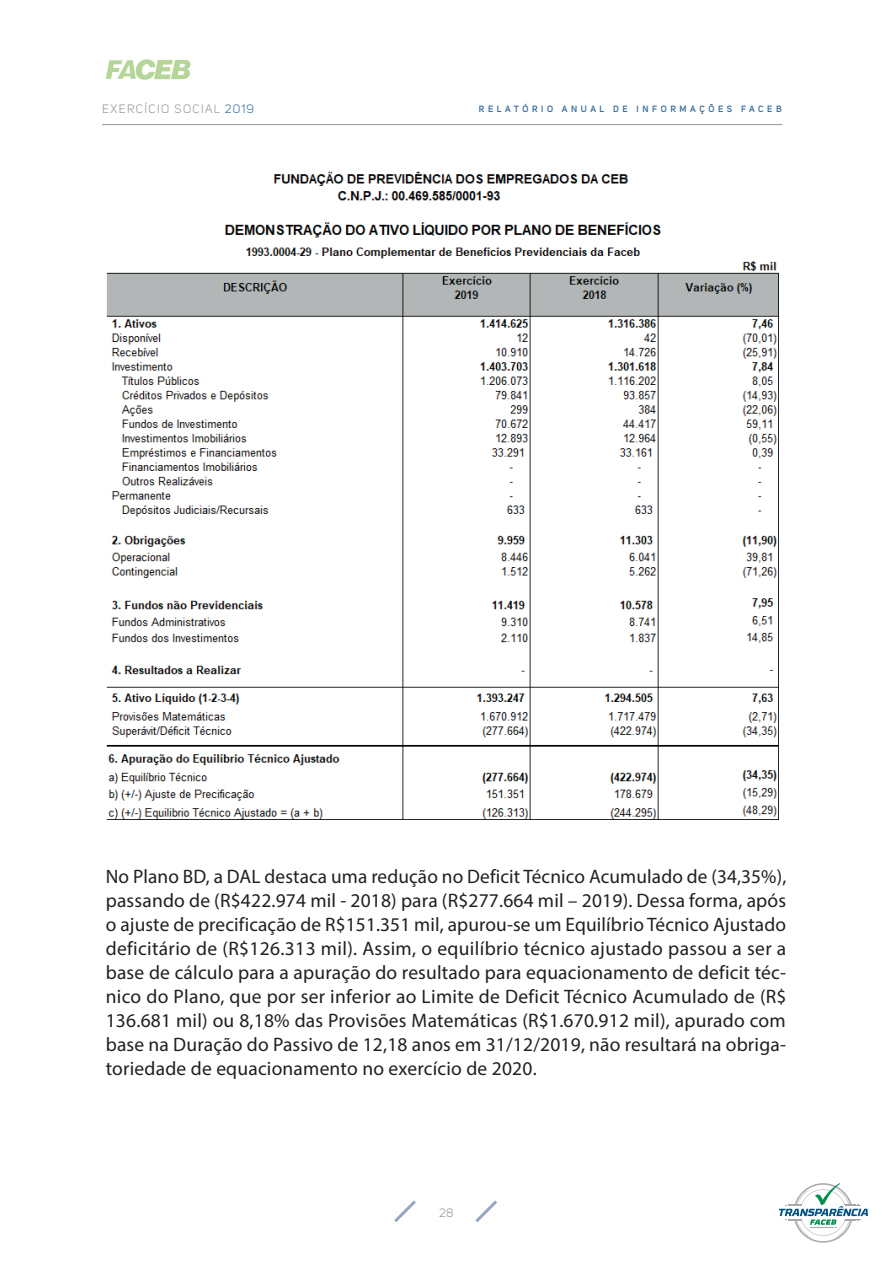
<style>
.page{position:relative;width:893px;height:1263px;background:#fff}
.page>*{position:absolute;margin:0;border:0;box-sizing:border-box;transform-origin:0 0}
.t1{font:19.5px/24px "Myriad Pro";letter-spacing:.01em;color:#231f20;text-align:justify}
.t2{font:12px "Uni Sans";letter-spacing:.12em;color:#939598}
.t3{font:600 9px "Uni Sans";letter-spacing:.4em;color:#3b6e9a}
.s1{color:#3b6e9a}
</style>
<div class="page">
<svg style="left:394px;top:1200px;width:22px;height:22px"></svg>
<svg style="left:475px;top:1200px;width:22px;height:22px"></svg>
<hr style="left:102px;top:124px;width:680px;height:1px;background:#939598">
<svg style="left:779px;top:1183px;width:89px;height:60px"></svg>
<svg style="left:106px;top:59px;width:84px;height:21px"></svg>
<img style="left:106px;top:171px;width:673px;height:648px">
<p class="t2" style="left:102px;top:102px;width:153px">EXERCÍCIO SOCIAL <span class="s1">2019</span></p>
<p class="t3" style="left:479px;top:103px;width:304px">RELATÓRIO ANUAL DE INFORMAÇÕES FACEB</p>
<p class="t1" style="left:106px;top:864px;width:682px">No Plano BD, a DAL destaca uma redução no Deficit Técnico Acumulado de (34,35%), passando de (R$422.974 mil - 2018) para (R$277.664 mil – 2019). Dessa forma, após o ajuste de precificação de R$151.351 mil, apurou-se um Equilíbrio Técnico Ajustado deficitário de (R$126.313 mil). Assim, o equilíbrio técnico ajustado passou a ser a base de cálculo para a apuração do resultado para equacionamento de deficit téc&shy;nico do Plano, que por ser inferior ao Limite de Deficit Técnico Acumulado de (R$ 136.681 mil) ou 8,18% das Provisões Matemáticas (R$1.670.912 mil), apurado com base na Duração do Passivo de 12,18 anos em 31/12/2019, não resultará na obriga&shy;toriedade de equacionamento no exercício de 2020.</p>
<p class="t2" style="left:439px;top:1205px;width:16px">28</p>
</div>
